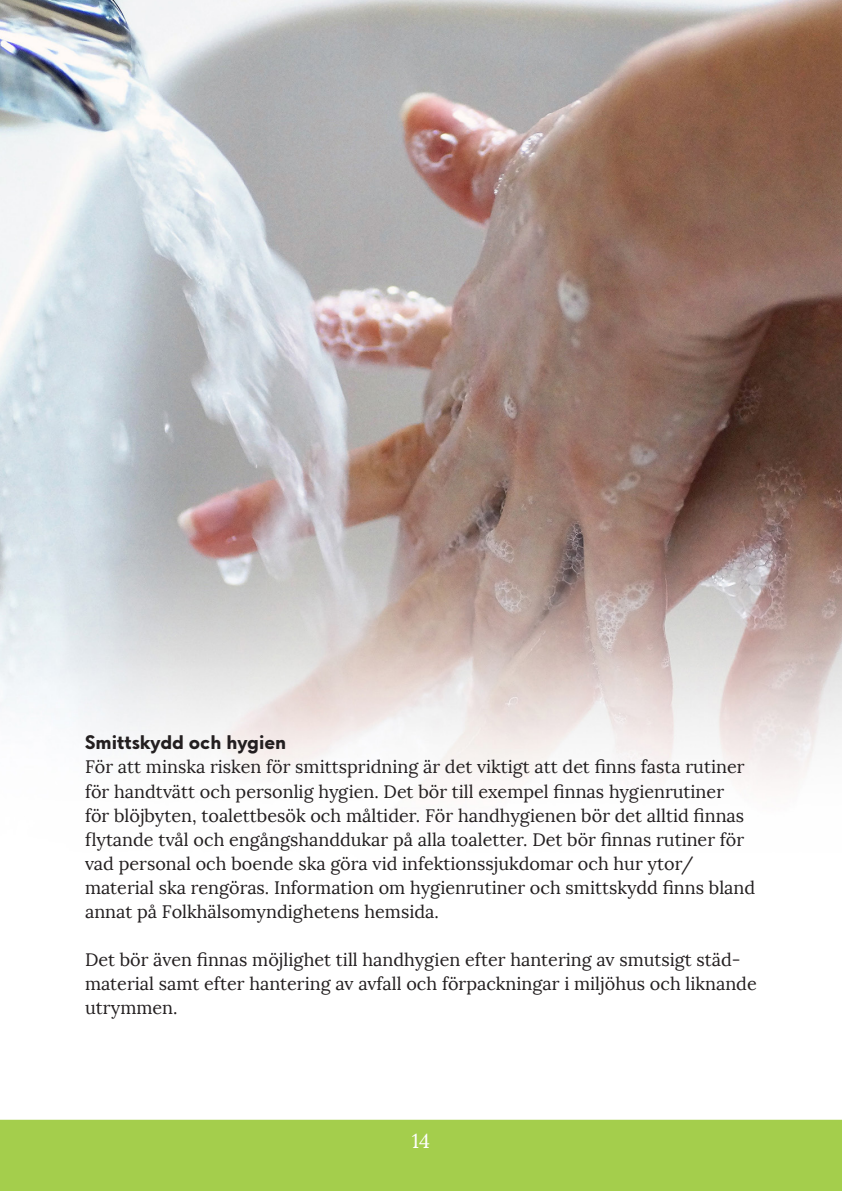
<style>
.page{position:relative;width:842px;height:1191px;background:#fff}
.page>*{position:absolute;margin:0;border:0;box-sizing:border-box;transform-origin:0 0}
.t1{font:20px "Lora";color:#fff}
.Brödtext{font:18px/24px "Lora";color:#231f20}
.Ingress{font:700 18px "Vaxjo Now";color:#231f20}
</style>
<div class="page">
<div style="left:0;top:872px;width:842px;height:319px;background:#a4ce4c"></div>
<div style="left:0;top:962px;width:842px;height:157px;background:#fff"></div>
<img style="left:0;top:0;width:842px;height:962px">
<p class="Ingress" style="left:85px;top:730px;width:203px">Smittskydd och hygien</p>
<p class="Brödtext" style="left:85px;top:755px;width:672px">För att minska risken för smittspridning är det viktigt att det finns fasta rutiner för handtvätt och personlig hygien. Det bör till exempel finnas hygienrutiner<br>för blöjbyten, toalettbesök och måltider. För handhygienen bör det alltid finnas flytande tvål och engångshanddukar på alla toaletter. Det bör finnas rutiner för vad personal och boende ska göra vid infektionssjukdomar och hur ytor/ material ska rengöras. Information om hygienrutiner och smittskydd finns bland annat på Folkhälsomyndighetens hemsida.</p>
<p class="Brödtext" style="left:85px;top:947px;width:673px">Det bör även finnas möjlighet till handhygien efter hantering av smutsigt städ&shy;material samt efter hantering av avfall och förpackningar i miljöhus och liknande utrymmen.</p>
<p class="t1" style="left:412px;top:1128px;width:20px">14</p>
</div>
